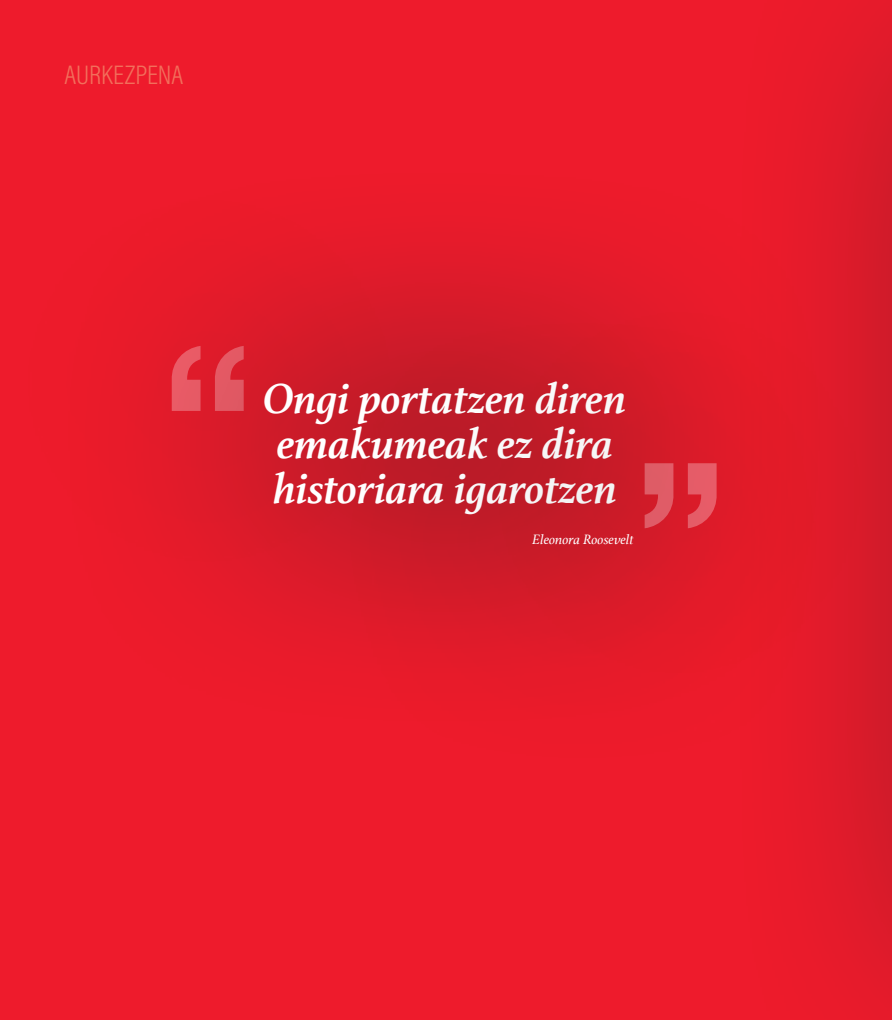
<style>
.page{position:relative;width:892px;height:1020px;background:#fff}
.page>*{position:absolute;margin:0;border:0;box-sizing:border-box;transform-origin:0 0}
.t1{font:700 202.5px "Helvetica Neue LT Std";color:#fff}
.t2{font:italic 700 45px/45px "Athelas";color:#fff}
.t3{font:27px "Acumin Variable Concept";color:#f26f5b}
.t4{font:italic 14.25px "Athelas";color:#fff}
</style>
<div class="page">
<div style="left:0;top:0;width:721px;height:1019px;background:#ee1b2c"></div>
<div style="left:0;top:123px;width:468px;height:515px;background:#ee1b2c"></div>
<div style="left:43px;top:153px;width:802px;height:587px;background:#231f20;opacity:.5"></div>
<div style="left:418px;top:236px;width:473px;height:514px;background:#e41b2b"></div>
<div style="left:321px;top:308px;width:523px;height:466px;background:#231f20;opacity:.75"></div>
<div style="left:721px;top:0;width:170px;height:1019px;background:#e61b2b"></div>
<p class="t3" style="left:64px;top:56px;width:120px">AURKEZPENA</p>
<h1 class="t1" style="left:161px;top:293px;width:95px">“</h1>
<p class="t2" style="left:264px;top:374px;width:364px">Ongi portatzen diren emakumeak ez dira historiara igarotzen</p>
<p class="t4" style="left:532px;top:528px;width:103px">Eleonora Roosevelt</p>
<h1 class="t1" style="left:633px;top:410px;width:95px">”</h1>
</div>
